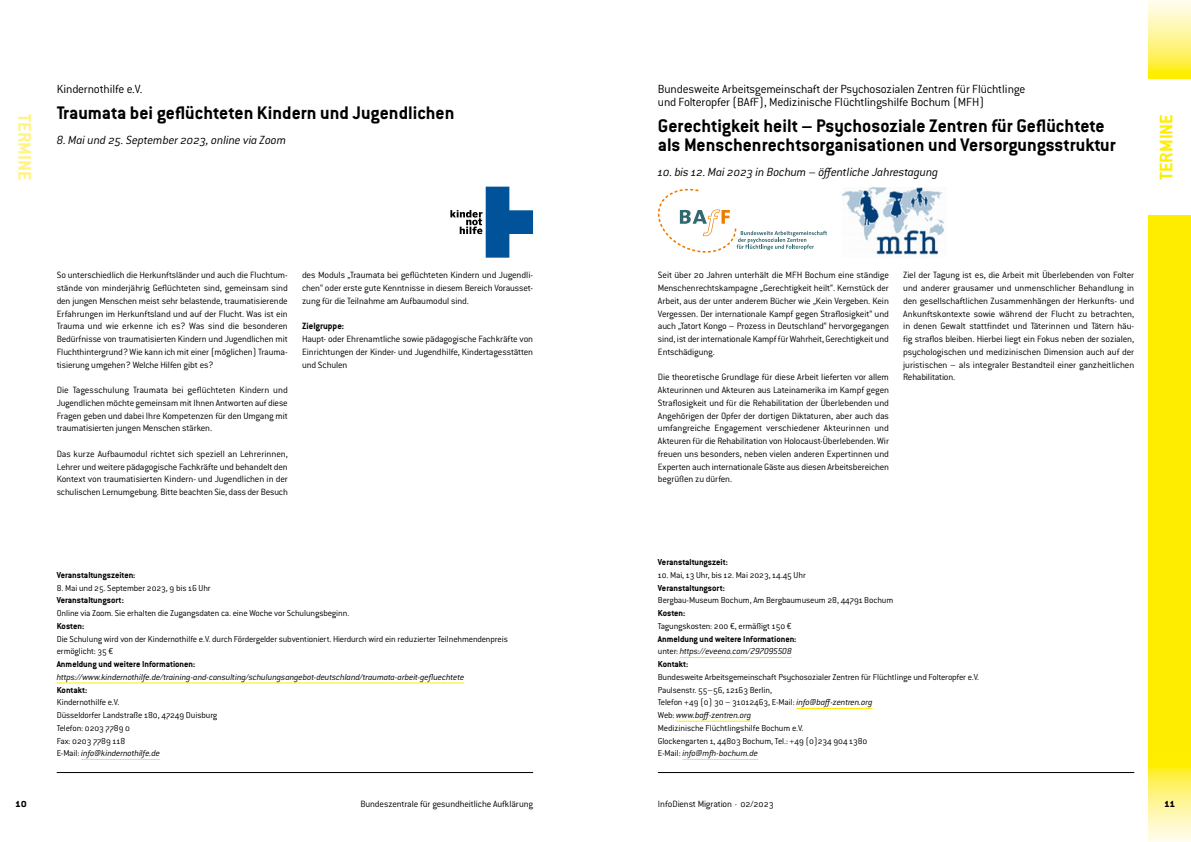
<style>
.page{position:relative;width:1191px;height:842px;background:#fff}
.page>*{position:absolute;margin:0;border:0;box-sizing:border-box;transform-origin:0 0}
.T02_Veranstaltungstitel{font:700 20px/19.1px "Conduit ITC Pro";color:#000}
.t1{font:700 20px "Conduit ITC Pro";color:#ffed00}
.t2{font:700 20px "Conduit ITC Pro";color:#fff481}
.T01_Veranstalter{font:300 13px/12.8px "Conduit ITC Pro";letter-spacing:-.015em;color:#000}
.T04_Datum_der_Veranstaltung{font:italic 300 13px "Conduit ITC Pro";letter-spacing:-.01em;color:#000}
.t3{font:700 12px "Conduit ITC Pro";color:#000}
.T05_Fließtext{font:300 10px/12.7px "Conduit ITC Pro";letter-spacing:-.015em;color:#000;text-align:justify}
.T05a_Zwischenüberschrift{font:700 10px "Conduit ITC Pro";color:#000}
.T07_Daten{font:300 9.5px/12.8px "Conduit ITC Pro";letter-spacing:-.015em;color:#000}
.T07_Daten-2{font:italic 300 9.5px "Conduit ITC Pro";letter-spacing:-.015em;color:#000}
.T07_Daten-3{font:700 9.5px "Conduit ITC Pro";color:#000}
.s1{font-style:normal}
.s2{font-style:italic}
</style>
<div class="page">
<div style="left:1148px;top:79px;width:43px;height:678px;background:#ffed00"></div>
<svg style="left:1148px;top:757px;width:43px;height:85px;background:#fff482"></svg>
<svg style="left:1148px;top:0;width:43px;height:79px;background:#fff485"></svg>
<hr style="left:658px;top:772px;width:476px;height:1px;background:#000">
<hr style="left:57px;top:772px;width:476px;height:1px;background:#000">
<div style="left:1148px;top:79px;width:43px;height:136px;background:#fff"></div>
<hr style="left:679px;top:657px;width:113px;height:1px;background:#ffed00">
<hr style="left:796px;top:708px;width:76px;height:1px;background:#ffed00">
<hr style="left:676px;top:721px;width:75px;height:1px;background:#ffed00">
<hr style="left:682px;top:759px;width:76px;height:1px;background:#ffed00">
<hr style="left:57px;top:683px;width:407px;height:1px;background:#ffed00">
<hr style="left:81px;top:759px;width:79px;height:1px;background:#ffed00">
<svg style="left:450px;top:187px;width:83px;height:71px"></svg>
<svg style="left:658px;top:189px;width:169px;height:64px"></svg>
<img style="left:843px;top:188px;width:102px;height:67px">
<h1 class="t2" style="left:36px;top:114px;width:67px;rotate:90deg">TERMINE</h1>
<p class="T01_Veranstalter" style="left:57px;top:83px;width:86px">Kindernothilfe e.V.</p>
<h1 class="T02_Veranstaltungstitel" style="left:57px;top:103px;width:399px">Traumata bei geflüchteten Kindern und Jugendlichen</h1>
<p class="T04_Datum_der_Veranstaltung" style="left:57px;top:133px;width:231px">8. Mai und 25. September 2023, online via Zoom</p>
<p class="T05_Fließtext" style="left:57px;top:269px;width:233px">So unterschiedlich die Herkunftsländer und auch die Fluchtum&shy;stände von minderjährig Geflüchteten sind, gemeinsam sind den jungen Menschen meist sehr belastende, traumatisierende Erfahrungen im Herkunftsland und auf der Flucht. Was ist ein Trauma und wie erkenne ich es? Was sind die besonderen Bedürfnisse von traumatisierten Kindern und Jugendlichen mit Fluchthintergrund? Wie kann ich mit einer (möglichen) Trauma&shy;tisierung umgehen? Welche Hilfen gibt es?</p>
<p class="T05_Fließtext" style="left:57px;top:384px;width:233px">Die Tagesschulung Traumata bei geflüchteten Kindern und Jugendlichen möchte gemeinsam mit Ihnen Antworten auf diese Fragen geben und dabei Ihre Kompetenzen für den Umgang mit traumatisierten jungen Menschen stärken.</p>
<p class="T05_Fließtext" style="left:57px;top:447px;width:233px">Das kurze Aufbaumodul richtet sich speziell an Lehrerinnen, Lehrer und weitere pädagogische Fachkräfte und behandelt den Kontext von traumatisierten Kindern- und Jugendlichen in der schulischen Lernumgebung. Bitte beachten Sie, dass der Besuch</p>
<p class="T05_Fließtext" style="left:302px;top:269px;width:233px">des Moduls „Traumata bei geflüchteten Kindern und Jugendli&shy;chen“ oder erste gute Kenntnisse in diesem Bereich Vorausset&shy;zung für die Teilnahme am Aufbaumodul sind.</p>
<p class="T05a_Zwischenüberschrift" style="left:302px;top:320px;width:44px">Zielgruppe:</p>
<p class="T05_Fließtext" style="left:302px;top:333px;width:233px">Haupt- oder Ehrenamtliche sowie pädagogische Fachkräfte von Einrichtungen der Kinder- und Jugendhilfe, Kindertagesstätten und Schulen</p>
<p class="T07_Daten-3" style="left:57px;top:569px;width:80px">Veranstaltungszeiten:</p>
<p class="T07_Daten" style="left:57px;top:581px;width:156px">8. Mai und 25. September 2023, 9 bis 16 Uhr</p>
<p class="T07_Daten-3" style="left:57px;top:595px;width:69px">Veranstaltungsort:</p>
<p class="T07_Daten" style="left:57px;top:607px;width:293px">Online via Zoom. Sie erhalten die Zugangsdaten ca. eine Woche vor Schulungsbeginn.</p>
<p class="T07_Daten-3" style="left:57px;top:620px;width:29px">Kosten:</p>
<p class="T07_Daten" style="left:57px;top:632px;width:453px">Die Schulung wird von der Kindernothilfe e.V. durch Fördergelder subventioniert. Hierdurch wird ein reduzierter Teilnehmendenpreis ermöglicht: 35 €</p>
<p class="T07_Daten-3" style="left:57px;top:659px;width:140px">Anmeldung und weitere Informationen:</p>
<p class="T07_Daten-2" style="left:57px;top:672px;width:409px">https://www.kindernothilfe.de/training-and-consulting/schulungsangebot-deutschland/traumata-arbeit-gefluechtete</p>
<p class="T07_Daten-3" style="left:57px;top:684px;width:32px">Kontakt:</p>
<p class="T07_Daten" style="left:57px;top:696px;width:63px">Kindernothilfe e.V.</p>
<p class="T07_Daten" style="left:57px;top:709px;width:162px">Düsseldorfer Landstraße 180, 47249 Duisburg</p>
<p class="T07_Daten" style="left:57px;top:722px;width:75px">Telefon: 0203 7789 0</p>
<p class="T07_Daten" style="left:57px;top:734px;width:70px">Fax: 0203 7789 118</p>
<p class="T07_Daten-2" style="left:57px;top:748px;width:105px"><span class="s1">E-Mail:</span> info@kindernothilfe.de</p>
<p class="T01_Veranstalter" style="left:658px;top:83px;width:369px">Bundesweite Arbeitsgemeinschaft der Psychosozialen Zentren für Flüchtlinge und Folteropfer (BAfF), Medizinische Flüchtlingshilfe Bochum (MFH)</p>
<h1 class="T02_Veranstaltungstitel" style="left:658px;top:116px;width:459px">Gerechtigkeit heilt – Psychosoziale Zentren für Geflüchtete als Menschenrechtsorganisationen und Versorgungsstruktur</h1>
<p class="T04_Datum_der_Veranstaltung" style="left:658px;top:165px;width:282px">10. bis 12. Mai 2023 in Bochum – öffentliche Jahrestagung</p>
<h1 class="t1" style="left:1154px;top:180px;width:67px;rotate:-90deg">TERMINE</h1>
<p class="T05_Fließtext" style="left:658px;top:269px;width:233px">Seit über 20 Jahren unterhält die MFH Bochum eine ständige Menschenrechtskampagne „Gerechtigkeit heilt“. Kernstück der Arbeit, aus der unter anderem Bücher wie „Kein Vergeben. Kein Vergessen. Der internationale Kampf gegen Straflosigkeit“ und auch „Tatort Kongo – Prozess in Deutschland“ hervorgegangen sind, ist der internationale Kampf für Wahrheit, Gerechtigkeit und Entschädigung.</p>
<p class="T05_Fließtext" style="left:658px;top:371px;width:233px">Die theoretische Grundlage für diese Arbeit lieferten vor allem Akteurinnen und Akteuren aus Lateinamerika im Kampf gegen Straflosigkeit und für die Rehabilitation der Überlebenden und Angehörigen der Opfer der dortigen Diktaturen, aber auch das umfangreiche Engagement verschiedener Akteurinnen und Akteuren für die Rehabilitation von Holocaust-Überlebenden. Wir freuen uns besonders, neben vielen anderen Expertinnen und Experten auch internationale Gäste aus diesen Arbeitsbereichen begrüßen zu dürfen.</p>
<p class="T05_Fließtext" style="left:903px;top:269px;width:233px">Ziel der Tagung ist es, die Arbeit mit Überlebenden von Folter und anderer grausamer und unmenschlicher Behandlung in den gesellschaftlichen Zusammenhängen der Herkunfts- und Ankunftskontexte sowie während der Flucht zu betrachten, in denen Gewalt stattfindet und Täterinnen und Tätern häu&shy;fig straflos bleiben. Hierbei liegt ein Fokus neben der sozialen, psychologischen und medizinischen Dimension auch auf der juristischen – als integraler Bestandteil einer ganzheitlichen Rehabilitation.</p>
<p class="T07_Daten-3" style="left:658px;top:557px;width:72px">Veranstaltungszeit:</p>
<p class="T07_Daten" style="left:658px;top:569px;width:149px">10. Mai, 13 Uhr, bis 12. Mai 2023, 14.45 Uhr</p>
<p class="T07_Daten-3" style="left:658px;top:582px;width:69px">Veranstaltungsort:</p>
<p class="T07_Daten" style="left:658px;top:594px;width:237px">Bergbau-Museum Bochum, Am Bergbaumuseum 28, 44791 Bochum</p>
<p class="T07_Daten-3" style="left:658px;top:608px;width:29px">Kosten:</p>
<p class="T07_Daten" style="left:658px;top:620px;width:135px">Tagungskosten: 200 €, ermäßigt 150 €</p>
<p class="T07_Daten-3" style="left:658px;top:633px;width:140px">Anmeldung und weitere Informationen:</p>
<p class="T07_Daten-2" style="left:658px;top:646px;width:136px"><span class="s1">unter:</span> https://eveeno.com/297095508</p>
<p class="T07_Daten-3" style="left:658px;top:659px;width:32px">Kontakt:</p>
<p class="T07_Daten" style="left:658px;top:671px;width:322px">Bundesweite Arbeitsgemeinschaft Psychosozialer Zentren für Flüchtlinge und Folteropfer e.V.</p>
<p class="T07_Daten" style="left:658px;top:683px;width:116px">Paulsenstr. 55–56, 12163 Berlin,</p>
<p class="T07_Daten" style="left:658px;top:696px;width:216px">Telefon +49 (0) 30 – 31012463, E-Mail: <span class="s2">info@baff-zentren.org</span></p>
<p class="T07_Daten-2" style="left:658px;top:710px;width:95px"><span class="s1">Web:</span> www.baff-zentren.org</p>
<p class="T07_Daten" style="left:658px;top:722px;width:146px">Medizinische Flüchtlingshilfe Bochum e.V.</p>
<p class="T07_Daten" style="left:658px;top:734px;width:211px">Glockengarten 1, 44803 Bochum, Tel.: +49 (0)234 904 1380</p>
<p class="T07_Daten-2" style="left:658px;top:748px;width:102px"><span class="s1">E-Mail:</span> info@mfh-bochum.de</p>
<p class="t3" style="left:16px;top:796px;width:13px">10</p>
<p class="T05_Fließtext" style="left:360px;top:798px;width:174px">Bundeszentrale für gesundheitliche Aufklärung</p>
<p class="T05_Fließtext" style="left:658px;top:798px;width:117px">InfoDienst Migration · 02/2023</p>
<p class="t3" style="left:1164px;top:796px;width:12px">11</p>
</div>
